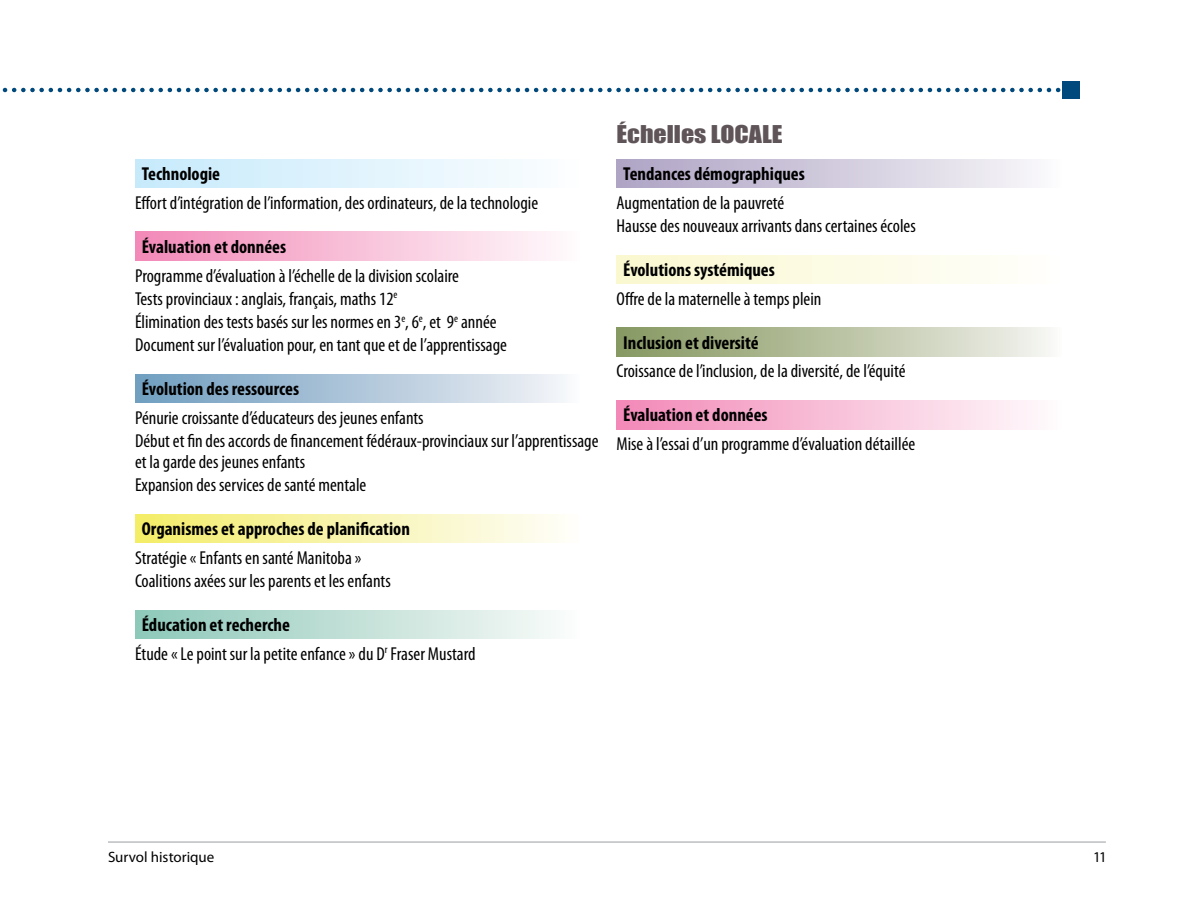
<style>
.page{position:relative;width:1188px;height:918px;background:#fff}
.page>*{position:absolute;margin:0;border:0;box-sizing:border-box;transform-origin:0 0}
.Events_Header{font:22.5px "Impact";color:#5f5558;scale:1.15 1}
.Paragraph_End{font:condensed 18.75px "Myriad Pro";color:#000}
.Historical_Scan_Para{font:condensed 18.75px/21px "Myriad Pro";color:#000}
.t1{font:700 condensed 18.75px "Myriad Pro";color:#000}
.Paragraph{font:condensed 18.75px "Myriad Pro";color:#000}
.t2{font:15px "Myriad Pro";color:#000}
</style>
<div class="page">
<hr style="left:108px;top:841px;width:998px;height:2px;background:#bcbec0">
<div style="left:135px;top:159px;width:445px;height:29px;background:linear-gradient(to right,#c6eafb,#fcfeff)"></div>
<div style="left:135px;top:232px;width:445px;height:29px;background:linear-gradient(to right,#f288b7,#fffcfd)"></div>
<div style="left:135px;top:374px;width:445px;height:29px;background:linear-gradient(to right,#6d9bbe,#f5f5f8)"></div>
<div style="left:135px;top:514px;width:445px;height:29px;background:linear-gradient(to right,#f3ec69,#fefefc)"></div>
<div style="left:135px;top:610px;width:445px;height:29px;background:linear-gradient(to right,#8dc8b8,#fbfcfa)"></div>
<div style="left:616px;top:159px;width:445px;height:29px;background:linear-gradient(to right,#ada2c3,#f9f9fa)"></div>
<div style="left:616px;top:255px;width:445px;height:29px;background:linear-gradient(to right,#faf8cf,#fffffc)"></div>
<div style="left:616px;top:328px;width:445px;height:28px;background:linear-gradient(to right,#83955d,#f5f5f1)"></div>
<div style="left:616px;top:401px;width:445px;height:28px;background:linear-gradient(to right,#f288b7,#fffcfd)"></div>
<svg style="left:2px;top:88px;width:1059px;height:4px"></svg>
<div style="left:1062px;top:81px;width:18px;height:18px;background:#00497c"></div>
<p class="t1" style="left:142px;top:162px;width:80px">Technologie</p>
<p class="Paragraph_End" style="left:135px;top:191px;width:405px">Effort d’intégration de l’information, des ordinateurs, de la technologie</p>
<p class="t1" style="left:142px;top:235px;width:146px">Évaluation et données</p>
<p class="Historical_Scan_Para" style="left:135px;top:265px;width:326px">Programme d’évaluation à l’échelle de la division scolaire</p>
<p class="Historical_Scan_Para" style="left:135px;top:288px;width:264px">Tests provinciaux : anglais, français, maths 12<sup>e</sup></p>
<p class="Historical_Scan_Para" style="left:135px;top:311px;width:363px">Élimination des tests basés sur les normes en 3<sup>e</sup>, 6<sup>e</sup>, et 9<sup>e</sup> année</p>
<p class="Paragraph_End" style="left:135px;top:333px;width:373px">Document sur l’évaluation pour, en tant que et de l’apprentissage</p>
<p class="t1" style="left:142px;top:377px;width:159px">Évolution des ressources</p>
<p class="Historical_Scan_Para" style="left:135px;top:407px;width:290px">Pénurie croissante d’éducateurs des jeunes enfants</p>
<p class="Historical_Scan_Para" style="left:135px;top:430px;width:465px">Début et fin des accords de financement fédéraux-provinciaux sur l’apprentissage et la garde des jeunes enfants</p>
<p class="Paragraph_End" style="left:135px;top:474px;width:233px">Expansion des services de santé mentale</p>
<p class="t1" style="left:142px;top:517px;width:270px">Organismes et approches de planification</p>
<p class="Historical_Scan_Para" style="left:135px;top:547px;width:228px">Stratégie « Enfants en santé Manitoba »</p>
<p class="Paragraph_End" style="left:135px;top:569px;width:257px">Coalitions axées sur les parents et les enfants</p>
<p class="t1" style="left:142px;top:613px;width:150px">Éducation et recherche</p>
<p class="Paragraph_End" style="left:135px;top:642px;width:342px">Étude « Le point sur la petite enfance » du D<sup>r</sup> Fraser Mustard</p>
<p class="Events_Header" style="left:616px;top:117px;width:146px">Échelles LOCALE</p>
<p class="t1" style="left:623px;top:162px;width:183px">Tendances démographiques</p>
<p class="Historical_Scan_Para" style="left:616px;top:192px;width:169px">Augmentation de la pauvreté</p>
<p class="Paragraph_End" style="left:616px;top:214px;width:301px">Hausse des nouveaux arrivants dans certaines écoles</p>
<p class="t1" style="left:623px;top:258px;width:153px">Évolutions systémiques</p>
<p class="Paragraph_End" style="left:616px;top:287px;width:206px">Offre de la maternelle à temps plein</p>
<p class="t1" style="left:623px;top:331px;width:137px">Inclusion et diversité</p>
<p class="Paragraph_End" style="left:616px;top:360px;width:290px">Croissance de l’inclusion, de la diversité, de l’équité</p>
<p class="t1" style="left:623px;top:403px;width:146px">Évaluation et données</p>
<p class="Paragraph" style="left:616px;top:433px;width:300px">Mise à l’essai d’un programme d’évaluation détaillée</p>
<p class="t2" style="left:108px;top:847px;width:108px">Survol historique</p>
<p class="t2" style="left:1093px;top:847px;width:15px">11</p>
</div>
